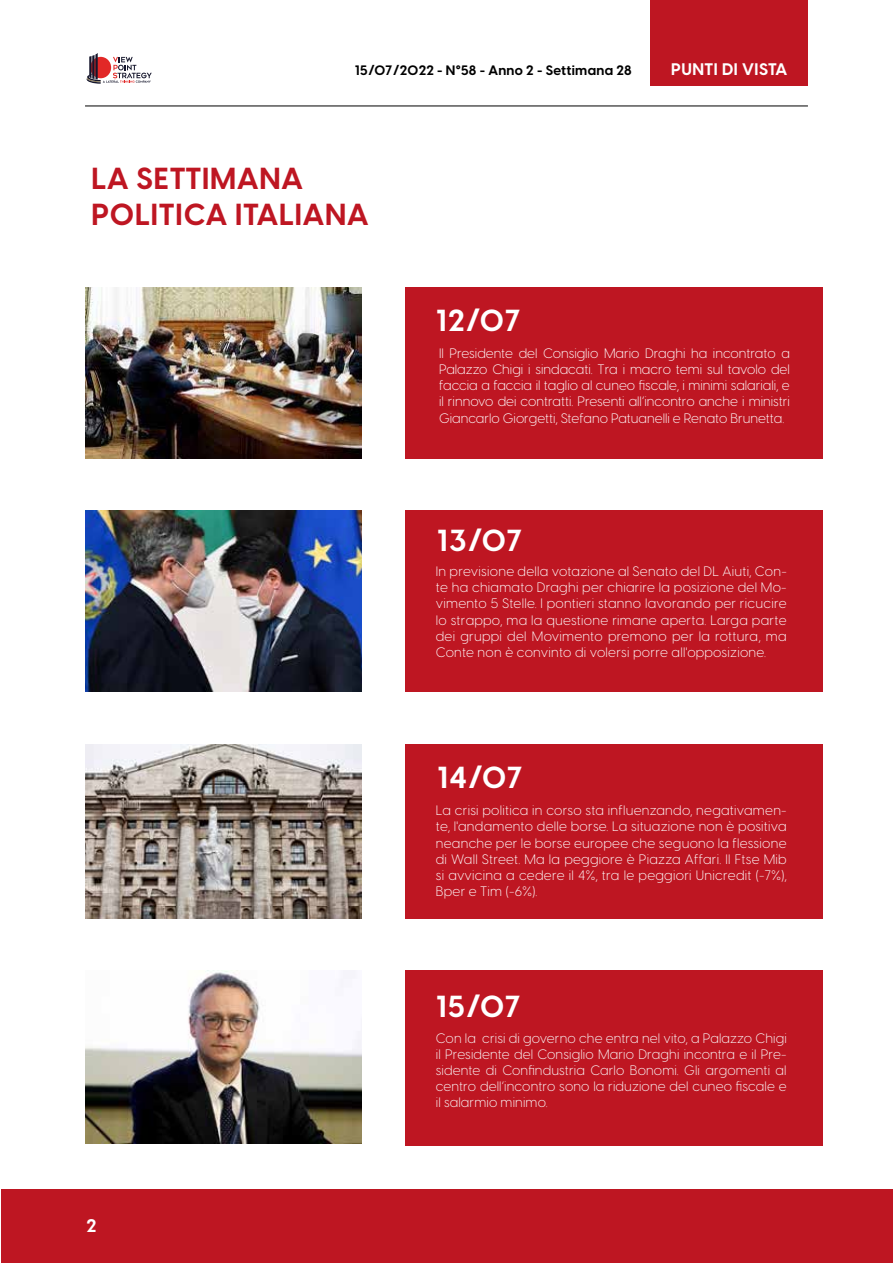
<style>
.page{position:relative;width:893px;height:1263px;background:#fff}
.page>*{position:absolute;margin:0;border:0;box-sizing:border-box;transform-origin:0 0}
.t1{font:700 30px/36px "Visby CF";letter-spacing:.03em;color:#be1622}
.t2{font:700 30px "Visby CF";letter-spacing:.03em;color:#fff}
.t3{font:700 18px "Visby CF";color:#fff}
.t4{font:700 16.5px "Visby CF";letter-spacing:.03em;color:#fff}
.t5{font:300 13.5px/16.2px "Visby CF";letter-spacing:.02em;color:#fff;text-align:justify}
.t6{font:300 13.5px/16.2px "Visby CF";letter-spacing:.01em;color:#fafafa;text-align:justify}
.t7{font:700 13.5px "Visby CF";letter-spacing:.02em;color:#000}
</style>
<div class="page">
<div style="left:651px;top:0;width:157px;height:85px;background:#be1622"></div>
<div style="left:1px;top:1189px;width:892px;height:74px;background:#be1622"></div>
<svg style="left:87px;top:53px;width:65px;height:31px"></svg>
<hr style="left:85px;top:106px;width:723px;height:1px;background:#000">
<div style="left:405px;top:511px;width:418px;height:181px;background:#be1622"></div>
<img style="left:86px;top:511px;width:275px;height:181px">
<div style="left:405px;top:744px;width:418px;height:174px;background:#be1622"></div>
<img style="left:86px;top:744px;width:275px;height:174px">
<div style="left:405px;top:970px;width:418px;height:176px;background:#be1622"></div>
<img style="left:86px;top:970px;width:275px;height:173px">
<div style="left:405px;top:287px;width:418px;height:171px;background:#be1622"></div>
<img style="left:86px;top:287px;width:275px;height:171px">
<p class="t7" style="left:355px;top:62px;width:278px">15/07/2022 - N°58 - Anno 2 - Settimana 28</p>
<p class="t4" style="left:671px;top:58px;width:118px">PUNTI DI VISTA</p>
<h1 class="t1" style="left:91px;top:160px;width:279px">LA SETTIMANA<br>POLITICA ITALIANA</h1>
<h2 class="t3" style="left:87px;top:1214px;width:11px">2</h2>
<h1 class="t2" style="left:436px;top:301px;width:86px">12/07</h1>
<p class="t5" style="left:439px;top:345px;width:352px">Il Presidente del Consiglio Mario Draghi ha incontrato a Palazzo Chigi i sindacati. Tra i macro temi sul tavolo del faccia a faccia il taglio al cuneo fiscale, i minimi salariali, e il rinnovo dei contratti. Presenti all’incontro anche i ministri Giancarlo Giorgetti, Stefano Patuanelli e Renato Brunetta.</p>
<h1 class="t2" style="left:437px;top:521px;width:87px">13/07</h1>
<p class="t5" style="left:436px;top:563px;width:352px">In previsione della votazione al Senato del DL Aiuti, Con&shy;te ha chiamato Draghi per chiarire la posizione del Mo&shy;vimento 5 Stelle. I pontieri stanno lavorando per ricucire lo strappo, ma la questione rimane aperta. Larga parte dei gruppi del Movimento premono per la rottura, ma Conte non è convinto di volersi porre all'opposizione.</p>
<h1 class="t2" style="left:437px;top:758px;width:87px">14/07</h1>
<p class="t5" style="left:436px;top:802px;width:352px">La crisi politica in corso sta influenzando, negativamen&shy;te, l'andamento delle borse. La situazione non è positiva neanche per le borse europee che seguono la flessione di Wall Street. Ma la peggiore è Piazza Affari. Il Ftse Mib si avvicina a cedere il 4%, tra le peggiori Unicredit (-7%), Bper e Tim (-6%).</p>
<h1 class="t2" style="left:436px;top:987px;width:86px">15/07</h1>
<p class="t6" style="left:436px;top:1030px;width:352px">Con la crisi di governo che entra nel vito, a Palazzo Chigi il Presidente del Consiglio Mario Draghi incontra e il Pre&shy;sidente di Confindustria Carlo Bonomi. Gli argomenti al centro dell’incontro sono la riduzione del cuneo fiscale e il salarmio minimo.</p>
</div>
